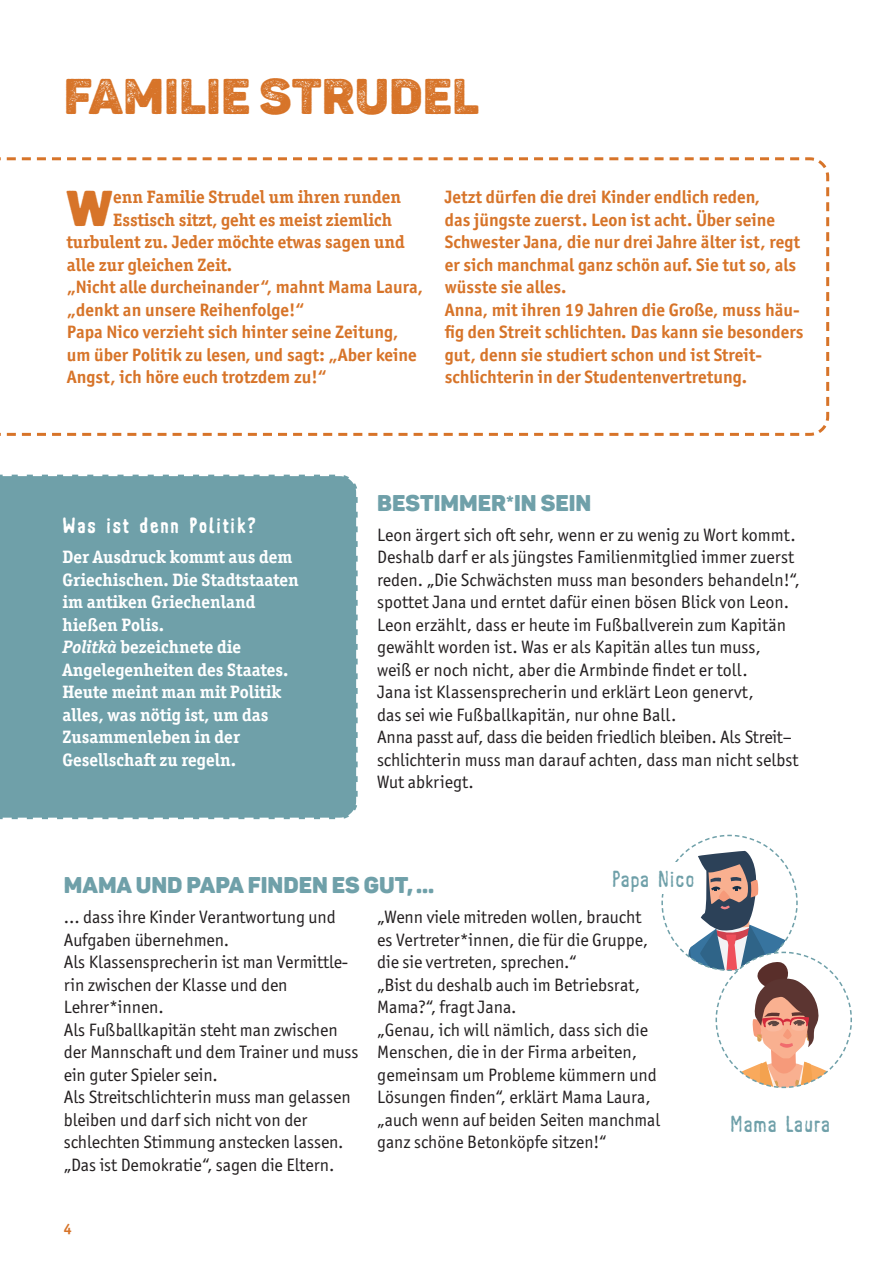
<style>
.page{position:relative;width:893px;height:1263px;background:#fff}
.page>*{position:absolute;margin:0;border:0;box-sizing:border-box;transform-origin:0 0}
.t1{font:49.65px "Panton Rust Black Base";color:#d77429}
.t2{font:49.5px "Panton Rust Black Gr";color:#d77429}
.t3{font:500 24px "Johnstemp LT Pro";color:#6fa0a9}
.t4{font:22.5px "Panton Rust Black Base";color:#6fa0a9}
.t5{font:700 22.5px "Johnstemp LT Pro";letter-spacing:.05em;color:#fff}
.t6{font:18px/22.5px "Officina Sans ITC Pro";color:#231f20}
.t7{font:700 18px/22.5px "Officina Sans ITC Pro";color:#d77429}
.t8{font:700 18px/22.5px "Officina Serif ITC Pro";color:#fff}
.t9{font:700 18px "Officina Serif ITC Pro";color:#d77429}
.t10{font:700 15px "Officina Serif ITC Pro";color:#d77429}
.s1{font-style:italic}
</style>
<div class="page">
<svg style="left:0;top:157px;width:830px;height:279px"></svg>
<div style="left:0;top:474px;width:358px;height:346px;background:#6fa0a9"></div>
<svg style="left:661px;top:834px;width:191px;height:255px"></svg>
<div style="left:612px;top:862px;width:83px;height:32px;background:#fff"></div>
<h2 class="t2" style="left:64px;top:64px;width:417px">FAMILIE STRUDEL</h2>
<h1 class="t1" style="left:66px;top:175px;width:48px">W</h1>
<p class="t9" style="left:113px;top:186px;width:290px">enn Familie Strudel um ihren runden</p>
<p class="t9" style="left:113px;top:208px;width:281px">Esstisch sitzt, geht es meist ziemlich</p>
<p class="t9" style="left:67px;top:231px;width:339px">turbulent zu. Jeder möchte etwas sagen und</p>
<p class="t9" style="left:67px;top:253px;width:167px">alle zur gleichen Zeit.</p>
<p class="t7" style="left:67px;top:276px;width:358px">„Nicht alle durcheinander“, mahnt Mama Laura, „denkt an unsere Reihenfolge!“<br>Papa Nico verzieht sich hinter seine Zeitung, um über Politik zu lesen, und sagt: „Aber keine Angst, ich höre euch trotzdem zu!“</p>
<p class="t7" style="left:445px;top:186px;width:360px">Jetzt dürfen die drei Kinder endlich reden,<br>das jüngste zuerst. Leon ist acht. Über seine Schwester Jana, die nur drei Jahre älter ist, regt er sich manchmal ganz schön auf. Sie tut so, als wüsste sie alles.<br>Anna, mit ihren 19 Jahren die Große, muss häu&shy;fig den Streit schlichten. Das kann sie besonders gut, denn sie studiert schon und ist Streit&shy;schlichterin in der Studentenvertretung.</p>
<p class="t5" style="left:63px;top:513px;width:195px">Was ist denn Politik?</p>
<p class="t8" style="left:63px;top:546px;width:238px">Der Ausdruck kommt aus dem<br>Griechischen. Die Stadtstaaten im antiken Griechenland hießen Polis.<br><span class="s1">Politkà</span> bezeichnete die<br>Angelegenheiten des Staates.<br>Heute meint man mit Politik alles, was nötig ist, um das<br>Zusammenleben in der<br>Gesellschaft zu regeln.</p>
<p class="t4" style="left:377px;top:488px;width:216px">BESTIMMER*IN SEIN</p>
<p class="t6" style="left:377px;top:523px;width:424px">Leon ärgert sich oft sehr, wenn er zu wenig zu Wort kommt.<br>Deshalb darf er als jüngstes Familienmitglied immer zuerst reden. „Die Schwächsten muss man besonders behandeln!“, spottet Jana und erntet dafür einen bösen Blick von Leon.<br>Leon erzählt, dass er heute im Fußballverein zum Kapitän gewählt worden ist. Was er als Kapitän alles tun muss, weiß er noch nicht, aber die Armbinde findet er toll.<br>Jana ist Klassensprecherin und erklärt Leon genervt,<br>das sei wie Fußballkapitän, nur ohne Ball.<br>Anna passt auf, dass die beiden friedlich bleiben. Als Streit– schlichterin muss man darauf achten, dass man nicht selbst Wut abkriegt.</p>
<h3 class="t3" style="left:612px;top:865px;width:84px">Papa Nico</h3>
<p class="t4" style="left:64px;top:870px;width:372px">MAMA UND PAPA FINDEN ES GUT,…</p>
<p class="t6" style="left:64px;top:906px;width:296px">… dass ihre Kinder Verantwortung und Aufgaben übernehmen.<br>Als Klassensprecherin ist man Vermittle&shy;rin zwischen der Klasse und den Lehrer*innen.<br>Als Fußballkapitän steht man zwischen der Mannschaft und dem Trainer und muss ein guter Spieler sein.<br>Als Streitschlichterin muss man gelassen bleiben und darf sich nicht von der schlechten Stimmung anstecken lassen. „Das ist Demokratie“, sagen die Eltern.</p>
<p class="t6" style="left:377px;top:906px;width:285px">„Wenn viele mitreden wollen, braucht es Vertreter*innen, die für die Gruppe, die sie vertreten, sprechen.“<br>„Bist du deshalb auch im Betriebsrat, Mama?“, fragt Jana.<br>„Genau, ich will nämlich, dass sich die Menschen, die in der Firma arbeiten, gemeinsam um Probleme kümmern und Lösungen finden“, erklärt Mama Laura, „auch wenn auf beiden Seiten manchmal ganz schöne Betonköpfe sitzen!“</p>
<p class="t10" style="left:64px;top:1220px;width:10px">4</p>
<h3 class="t3" style="left:730px;top:1111px;width:102px">Mama Laura</h3>
</div>
